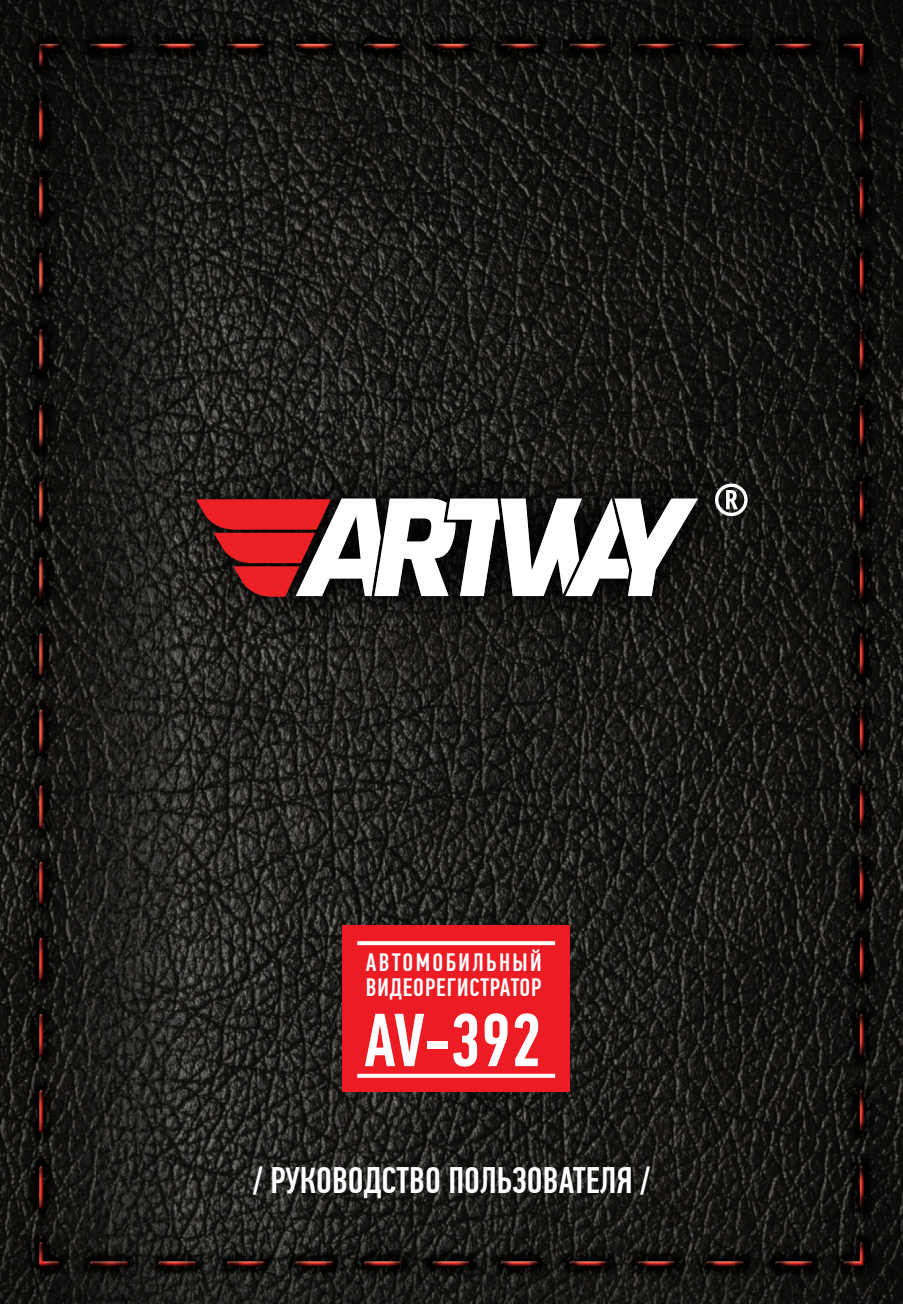
<style>
.page{position:relative;width:903px;height:1304px;background:#fff}
.page>*{position:absolute;margin:0;border:0;box-sizing:border-box;transform-origin:0 0}
.t1{font:500 75.2px "PF Din Text Comp Pro";color:#fff}
.t2{font:500 36.8px "PF Din Text Comp Pro";color:#fff}
.t3{font:500 25.2px/25.2px "PF Din Text Comp Pro";letter-spacing:.035em;color:#fff}
</style>
<div class="page">
<img style="left:0;top:0;width:903px;height:1304px">
<div style="left:342px;top:925px;width:228px;height:167px;background:#ed1c24"></div>
<svg style="left:357px;top:941px;width:198px;height:4px"></svg>
<svg style="left:357px;top:1074px;width:198px;height:4px"></svg>
<img style="left:155px;top:458px;width:100px;height:179px">
<img style="left:255px;top:458px;width:484px;height:179px">
<div style="left:715px;top:484px;width:32px;height:32px;border:3px solid #fff;border-radius:50%"></div>
<svg style="left:726px;top:490px;width:12px;height:19px"></svg>
<svg style="left:196px;top:499px;width:502px;height:98px"></svg>
<p class="t3" style="left:366px;top:950px;width:177px">АВТОМОБИЛЬНЫЙ<br>ВИДЕОРЕГИСТРАТОР</p>
<p class="t1" style="left:364px;top:997px;width:179px">AV-392</p>
<p class="t2" style="left:253px;top:1159px;width:399px">/ РУКОВОДСТВО ПОЛЬЗОВАТЕЛЯ /</p>
</div>
